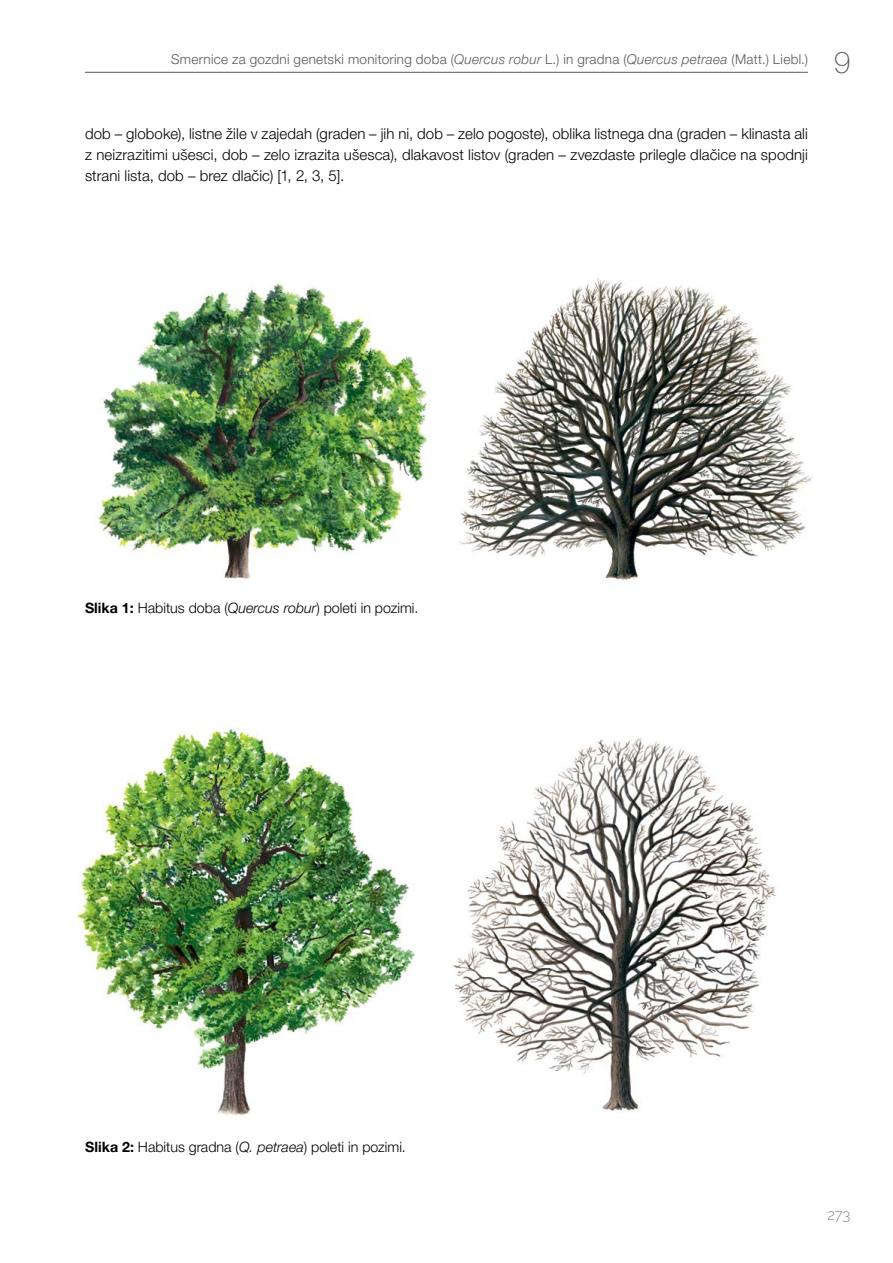
<style>
.page{position:relative;width:893px;height:1263px;background:#fff}
.page>*{position:absolute;margin:0;border:0;box-sizing:border-box;transform-origin:0 0}
.t1{font:100 30px "Helvetica Neue LT Pro";color:#58595b}
.t2{font:15px/21px "Helvetica Neue World 45 Lt";letter-spacing:.005em;color:#000;text-align:justify}
.t3{font:100 15px "Raleway";color:#58595b}
.t4{font:14.25px "Helvetica Neue World 45 Lt";color:#000}
.t5{font:13.5px "Helvetica Neue World 45 Lt";letter-spacing:.02em;color:#58595b}
.s1{font-family:"Helvetica Neue World 46 Lt It"}
.s2{font-family:"Helvetica Neue World 75";font-weight:700}
</style>
<div class="page">
<hr style="left:85px;top:72px;width:723px;height:1px;background:#58595b">
<img style="left:452px;top:738px;width:324px;height:375px">
<img style="left:98px;top:284px;width:330px;height:295px">
<img style="left:460px;top:278px;width:352px;height:303px">
<img style="left:75px;top:726px;width:340px;height:390px">
<p class="t5" style="left:171px;top:51px;width:638px">Smernice za gozdni genetski monitoring doba (<span class="s1">Quercus robur</span> L.) in gradna (<span class="s1">Quercus petraea</span> (Matt.) Liebl.)</p>
<p class="t2" style="left:85px;top:123px;width:724px">dob – globoke), listne žile v zajedah (graden – jih ni, dob – zelo pogoste), oblika listnega dna (graden – klinasta ali z neizrazitimi ušesci, dob – zelo izrazita ušesca), dlakavost listov (graden – zvezdaste prilegle dlačice na spodnji strani lista, dob – brez dlačic) [1, 2, 3, 5].</p>
<h1 class="t1" style="left:834px;top:44px;width:18px">9</h1>
<p class="t4" style="left:85px;top:599px;width:335px"><span class="s2">Slika 1:</span> Habitus doba (<span class="s1">Quercus robur</span>) poleti in pozimi.</p>
<p class="t4" style="left:85px;top:1138px;width:322px"><span class="s2">Slika 2:</span> Habitus gradna (<span class="s1">Q. petraea</span>) poleti in pozimi.</p>
<p class="t3" style="left:827px;top:1203px;width:25px">273</p>
</div>
